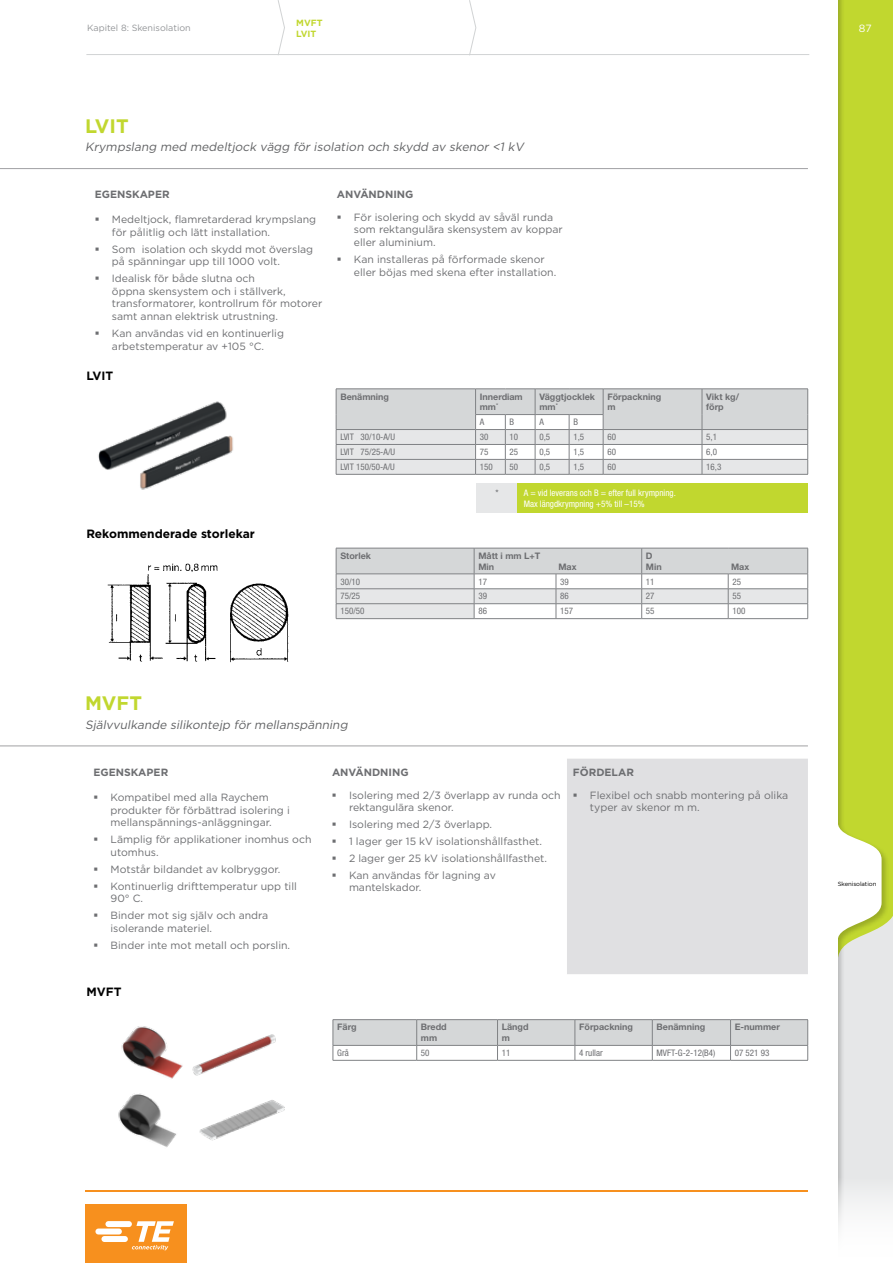
<style>
.page{position:relative;width:893px;height:1263px;background:#fff}
.page>*{position:absolute;margin:0;border:0;box-sizing:border-box;transform-origin:0 0}
.t1{font:700 19.5px "Gotham";color:#c1d72f}
.t2{font:italic 12px "Gotham";color:#616264}
.t3{font:700 12px "Gotham";color:#000}
.t4{font:10.5px/12.6px "Gotham";color:#6d6e71}
.t5{font:700 10.5px "Gotham";color:#6d6e71}
.t6{font:10.5px "Gotham";color:#fff}
.t7{font:condensed 9px "Helvetica Neue LT Std";color:#6d6e71}
.t8{font:700 9px/10.8px "Helvetica Neue LT Std";color:#6d6e71}
.t9{font:condensed 9px/10.8px "Helvetica Neue LT Std";color:#fff}
.t10{font:9px "Gotham";color:#939598}
.t11{font:700 9px/10.8px "Gotham";color:#c1d72f}
.t12{font:6px "Gotham";letter-spacing:-.01em;color:#000}
</style>
<div class="page">
<hr style="left:85px;top:1191px;width:723px;height:1px;background:#f7901e">
<div style="left:85px;top:1204px;width:101px;height:59px;background:#f7901e"></div>
<svg style="left:95px;top:1221px;width:79px;height:29px"></svg>
<svg style="left:277px;top:0;width:8px;height:56px"></svg>
<svg style="left:469px;top:0;width:8px;height:56px"></svg>
<hr style="left:0;top:745px;width:808px;height:1px;background:#a1a1a4">
<hr style="left:333px;top:1019px;width:84px;height:1px;background:#808285">
<hr style="left:417px;top:1019px;width:80px;height:1px;background:#808285">
<hr style="left:497px;top:1019px;width:78px;height:1px;background:#808285">
<hr style="left:575px;top:1019px;width:77px;height:1px;background:#808285">
<hr style="left:652px;top:1019px;width:78px;height:1px;background:#808285">
<hr style="left:730px;top:1019px;width:78px;height:1px;background:#808285">
<svg style="left:333px;top:1020px;width:475px;height:40px"></svg>
<hr style="left:333px;top:1060px;width:84px;height:1px;background:#808285">
<hr style="left:417px;top:1060px;width:80px;height:1px;background:#808285">
<hr style="left:497px;top:1060px;width:78px;height:1px;background:#808285">
<hr style="left:575px;top:1060px;width:77px;height:1px;background:#808285">
<hr style="left:652px;top:1060px;width:78px;height:1px;background:#808285">
<hr style="left:730px;top:1060px;width:78px;height:1px;background:#808285">
<img style="left:118px;top:1026px;width:167px;height:121px">
<div style="left:567px;top:759px;width:241px;height:215px;background:#e0e0e2"></div>
<hr style="left:86px;top:54px;width:723px;height:1px;background:#d1d3d4">
<hr style="left:889px;top:0;width:4px;height:962px;background:#c1d72f">
<div style="left:838px;top:0;width:51px;height:1262px;background:#000;opacity:.2"></div>
<svg style="left:838px;top:822px;width:43px;height:118px"></svg>
<hr style="left:0;top:168px;width:808px;height:1px;background:#a1a1a4">
<img style="left:98px;top:401px;width:135px;height:89px">
<svg style="left:336px;top:389px;width:472px;height:86px"></svg>
<hr style="left:505px;top:474px;width:30px;height:1px;background:#808285">
<hr style="left:535px;top:474px;width:34px;height:1px;background:#808285">
<hr style="left:569px;top:474px;width:34px;height:1px;background:#808285">
<hr style="left:603px;top:474px;width:99px;height:1px;background:#808285">
<hr style="left:702px;top:474px;width:106px;height:1px;background:#808285">
<svg style="left:336px;top:548px;width:472px;height:70px"></svg>
<hr style="left:336px;top:618px;width:138px;height:1px;background:#808285">
<hr style="left:474px;top:618px;width:82px;height:1px;background:#808285">
<hr style="left:556px;top:618px;width:86px;height:1px;background:#808285">
<hr style="left:642px;top:618px;width:86px;height:1px;background:#808285">
<hr style="left:728px;top:618px;width:80px;height:1px;background:#808285">
<div style="left:476px;top:484px;width:42px;height:29px;background:#e6e7e8"></div>
<div style="left:518px;top:484px;width:290px;height:29px;background:#c1d72f"></div>
<img style="left:108px;top:563px;width:181px;height:100px">
<p class="t10" style="left:87px;top:23px;width:105px">Kapitel 8: Skenisolation</p>
<p class="t11" style="left:296px;top:17px;width:28px">MVFT<br>LVIT</p>
<p class="t6" style="left:859px;top:22px;width:14px">87</p>
<h1 class="t1" style="left:85px;top:114px;width:45px">LVIT</h1>
<p class="t2" style="left:85px;top:140px;width:443px">Krympslang med medeltjock vägg för isolation och skydd av skenor &lt;1 kV</p>
<p class="t5" style="left:95px;top:188px;width:76px">EGENSKAPER</p>
<p class="t5" style="left:337px;top:188px;width:78px">ANVÄNDNING</p>
<p class="t4" style="left:112px;top:213px;width:206px">Medeltjock, flamretarderad krympslang för pålitlig och lätt installation.</p>
<p class="t4" style="left:112px;top:243px;width:203px">Som isolation och skydd mot överslag på spänningar upp till 1000 volt.</p>
<p class="t4" style="left:112px;top:272px;width:212px">Idealisk för både slutna och<br>öppna skensystem och i ställverk, transformatorer, kontrollrum för motorer samt annan elektrisk utrustning.</p>
<p class="t4" style="left:112px;top:327px;width:174px">Kan användas vid en kontinuerlig arbetstemperatur av +105 °C.</p>
<p class="t4" style="left:354px;top:211px;width:210px">För isolering och skydd av såväl runda som rektangulära skensystem av koppar eller aluminium.</p>
<p class="t4" style="left:354px;top:253px;width:204px">Kan installeras på förformade skenor eller böjas med skena efter installation.</p>
<p class="t3" style="left:86px;top:369px;width:28px">LVIT</p>
<p class="t3" style="left:86px;top:526px;width:170px">Rekommenderade storlekar</p>
<p class="t8" style="left:340px;top:391px;width:50px">Benämning</p>
<p class="t8" style="left:480px;top:391px;width:44px">Innerdiam mm<sup>*</sup></p>
<p class="t8" style="left:539px;top:391px;width:57px">Väggtjocklek mm<sup>*</sup></p>
<p class="t8" style="left:607px;top:391px;width:55px">Förpackning m</p>
<p class="t8" style="left:706px;top:391px;width:34px">Vikt kg/ förp</p>
<p class="t7" style="left:480px;top:417px;width:6px">A</p>
<p class="t7" style="left:510px;top:417px;width:6px">B</p>
<p class="t7" style="left:539px;top:417px;width:6px">A</p>
<p class="t7" style="left:573px;top:417px;width:6px">B</p>
<p class="t7" style="left:340px;top:432px;width:56px">LVIT 30/10-A/U</p>
<p class="t7" style="left:480px;top:432px;width:10px">30</p>
<p class="t7" style="left:510px;top:432px;width:10px">10</p>
<p class="t7" style="left:539px;top:432px;width:12px">0,5</p>
<p class="t7" style="left:573px;top:432px;width:12px">1,5</p>
<p class="t7" style="left:607px;top:432px;width:10px">60</p>
<p class="t7" style="left:706px;top:432px;width:12px">5,1</p>
<p class="t7" style="left:340px;top:447px;width:56px">LVIT 75/25-A/U</p>
<p class="t7" style="left:480px;top:447px;width:10px">75</p>
<p class="t7" style="left:510px;top:447px;width:10px">25</p>
<p class="t7" style="left:539px;top:447px;width:12px">0,5</p>
<p class="t7" style="left:573px;top:447px;width:12px">1,5</p>
<p class="t7" style="left:607px;top:447px;width:10px">60</p>
<p class="t7" style="left:706px;top:447px;width:12px">6,0</p>
<p class="t7" style="left:340px;top:462px;width:56px">LVIT 150/50-A/U</p>
<p class="t7" style="left:480px;top:462px;width:14px">150</p>
<p class="t7" style="left:510px;top:462px;width:10px">50</p>
<p class="t7" style="left:539px;top:462px;width:12px">0,5</p>
<p class="t7" style="left:573px;top:462px;width:12px">1,5</p>
<p class="t7" style="left:607px;top:462px;width:10px">60</p>
<p class="t7" style="left:706px;top:462px;width:17px">16,3</p>
<p class="t7" style="left:495px;top:488px;width:5px">*</p>
<p class="t9" style="left:524px;top:487px;width:154px">A = vid leverans och B = efter full krympning.<br>Max längdkrympning +5% till –15%</p>
<p class="t8" style="left:340px;top:550px;width:32px">Storlek</p>
<p class="t8" style="left:478px;top:550px;width:64px">Mått i mm L+T<br>Min</p>
<p class="t8" style="left:558px;top:561px;width:20px">Max</p>
<p class="t8" style="left:646px;top:550px;width:17px">D<br>Min</p>
<p class="t8" style="left:731px;top:561px;width:20px">Max</p>
<p class="t7" style="left:340px;top:576px;width:21px">30/10</p>
<p class="t7" style="left:478px;top:576px;width:10px">17</p>
<p class="t7" style="left:560px;top:576px;width:10px">39</p>
<p class="t7" style="left:646px;top:576px;width:10px">11</p>
<p class="t7" style="left:732px;top:576px;width:10px">25</p>
<p class="t7" style="left:340px;top:591px;width:21px">75/25</p>
<p class="t7" style="left:478px;top:591px;width:10px">39</p>
<p class="t7" style="left:560px;top:591px;width:10px">86</p>
<p class="t7" style="left:646px;top:591px;width:10px">27</p>
<p class="t7" style="left:732px;top:591px;width:10px">55</p>
<p class="t7" style="left:340px;top:606px;width:26px">150/50</p>
<p class="t7" style="left:478px;top:606px;width:10px">86</p>
<p class="t7" style="left:560px;top:606px;width:14px">157</p>
<p class="t7" style="left:646px;top:606px;width:10px">55</p>
<p class="t7" style="left:732px;top:606px;width:14px">100</p>
<h1 class="t1" style="left:85px;top:691px;width:58px">MVFT</h1>
<p class="t2" style="left:85px;top:717px;width:267px">Självvulkande silikontejp för mellanspänning</p>
<p class="t5" style="left:94px;top:766px;width:76px">EGENSKAPER</p>
<p class="t5" style="left:332px;top:766px;width:78px">ANVÄNDNING</p>
<p class="t5" style="left:573px;top:766px;width:63px">FÖRDELAR</p>
<p class="t4" style="left:111px;top:791px;width:181px">Kompatibel med alla Raychem produkter för förbättrad isolering i mellanspännings-anläggningar.</p>
<p class="t4" style="left:111px;top:833px;width:202px">Lämplig för applikationer inomhus och utomhus.</p>
<p class="t4" style="left:111px;top:860px;width:188px;line-height:16.8px">Motstår bildandet av kolbryggor.<br>Kontinuerlig drifttemperatur upp till</p>
<p class="t4" style="left:111px;top:890px;width:159px;line-height:16.8px">90° C.<br>Binder mot sig själv och andra</p>
<p class="t4" style="left:111px;top:919px;width:181px;line-height:16.8px">isolerande materiel.<br>Binder inte mot metall och porslin.</p>
<p class="t4" style="left:590px;top:789px;width:200px">Flexibel och snabb montering på olika typer av skenor m m.</p>
<p class="t4" style="left:349px;top:789px;width:213px">Isolering med 2/3 överlapp av runda och rektangulära skenor.</p>
<p class="t4" style="left:349px;top:816px;width:200px;line-height:16.8px">Isolering med 2/3 överlapp.<br>1 lager ger 15 kV isolationshållfasthet.<br>2 lager ger 25 kV isolationshållfasthet.<br>Kan användas för lagning av</p>
<p class="t4" style="left:349px;top:881px;width:74px">mantelskador.</p>
<p class="t3" style="left:86px;top:984px;width:37px">MVFT</p>
<p class="t8" style="left:337px;top:1021px;width:21px">Färg</p>
<p class="t8" style="left:421px;top:1021px;width:27px">Bredd mm</p>
<p class="t8" style="left:502px;top:1021px;width:28px">Längd m</p>
<p class="t8" style="left:579px;top:1021px;width:55px">Förpackning</p>
<p class="t8" style="left:656px;top:1021px;width:50px">Benämning</p>
<p class="t8" style="left:735px;top:1021px;width:47px">E-nummer</p>
<p class="t7" style="left:337px;top:1048px;width:13px">Grå</p>
<p class="t7" style="left:421px;top:1048px;width:10px">50</p>
<p class="t7" style="left:502px;top:1048px;width:10px">11</p>
<p class="t7" style="left:579px;top:1048px;width:25px">4 rullar</p>
<p class="t7" style="left:656px;top:1048px;width:60px">MVFT-G-2-12(B4)</p>
<p class="t7" style="left:735px;top:1048px;width:36px">07 521 93</p>
<p class="t12" style="left:838px;top:880px;width:40px">Skenisolation</p>
</div>
